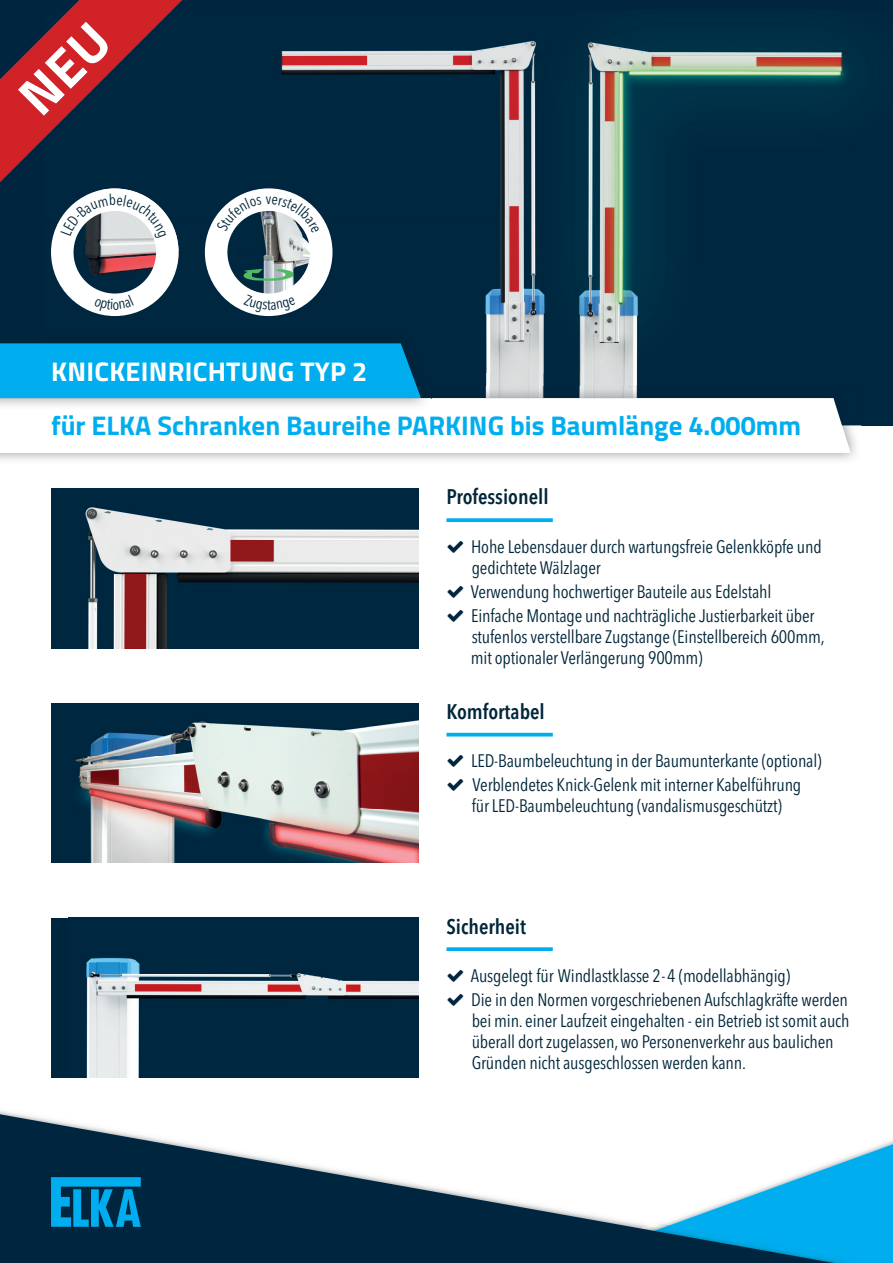
<style>
.page{position:relative;width:893px;height:1263px;background:#fff}
.page>*{position:absolute;margin:0;border:0;box-sizing:border-box;transform-origin:0 0}
.t1{font:700 27px "Titillium Web";color:#00aeef}
.t2{font:700 27px "Titillium Web";letter-spacing:.01em;color:#fff}
.t3{font:600 condensed 21px "Avenir Next LT Pro";color:#002639}
.t4{font:condensed 18px/21px "Avenir Next LT Pro";letter-spacing:-.01em;color:#002639}
</style>
<div class="page">
<div style="left:0;top:0;width:893px;height:425px;background:#00263f"></div>
<img style="left:238px;top:41px;width:389px;height:176px">
<img style="left:627px;top:41px;width:226px;height:345px">
<img style="left:60px;top:285px;width:36px;height:29px">
<img style="left:150px;top:223px;width:105px;height:92px">
<img style="left:309px;top:217px;width:319px;height:156px">
<img style="left:96px;top:285px;width:54px;height:31px">
<img style="left:257px;top:302px;width:52px;height:14px">
<img style="left:486px;top:373px;width:142px;height:13px">
<svg style="left:834px;top:1144px;width:59px;height:119px"></svg>
<div style="left:834px;top:1225px;width:48px;height:38px;background:#00aeef"></div>
<svg style="left:0;top:1114px;width:834px;height:149px"></svg>
<svg style="left:51px;top:1177px;width:90px;height:50px"></svg>
<img style="left:485px;top:386px;width:152px;height:12px">
<svg style="left:0;top:398px;width:850px;height:55px"></svg>
<img style="left:0;top:331px;width:431px;height:79px">
<div style="left:0;top:343px;width:421px;height:55px;background:#00aeef"></div>
<svg style="left:446px;top:518px;width:107px;height:4px"></svg>
<img style="left:51px;top:489px;width:368px;height:159px">
<img style="left:51px;top:703px;width:368px;height:160px">
<hr style="left:446px;top:733px;width:107px;height:3px;background:#00aeef">
<div style="left:51px;top:918px;width:368px;height:159px;background:#00263f"></div>
<img style="left:86px;top:957px;width:333px;height:120px">
<svg style="left:446px;top:947px;width:107px;height:4px"></svg>
<img style="left:51px;top:219px;width:128px;height:66px">
<div style="left:51px;top:188px;width:128px;height:128px;border:22px solid #fff;border-radius:50%"></div>
<img style="left:212px;top:207px;width:121px;height:92px">
<div style="left:205px;top:188px;width:127px;height:128px;border:23px solid #fff;border-radius:50%"></div>
<svg style="left:0;top:0;width:182px;height:182px"></svg>
<svg style="left:61px;top:194px;width:106px;height:44px"></svg>
<svg style="left:94px;top:295px;width:40px;height:17px"></svg>
<svg style="left:216px;top:196px;width:103px;height:38px"></svg>
<svg style="left:243px;top:294px;width:53px;height:19px"></svg>
<h1 class="t2" style="left:51px;top:351px;width:317px">KNICKEINRICHTUNG TYP 2</h1>
<h1 class="t1" style="left:51px;top:405px;width:752px">für ELKA Schranken Baureihe PARKING bis Baumlänge 4.000mm</h1>
<p class="t3" style="left:446px;top:484px;width:104px">Professionell</p>
<p class="t4" style="left:471px;top:536px;width:352px">Hohe Lebensdauer durch wartungsfreie Gelenkköpfe und gedichtete Wälzlager</p>
<p class="t4" style="left:471px;top:579px;width:345px;line-height:24px">Verwendung hochwertiger Bauteile aus Edelstahl<br>Einfache Montage und nachträgliche Justierbarkeit über</p>
<p class="t4" style="left:471px;top:626px;width:355px">stufenlos verstellbare Zugstange (Einstellbereich 600mm, mit optionaler Verlängerung 900mm)</p>
<p class="t3" style="left:446px;top:699px;width:100px">Komfortabel</p>
<p class="t4" style="left:471px;top:749px;width:352px;line-height:24px">LED-Baumbeleuchtung in der Baumunterkante (optional)<br>Verblendetes Knick-Gelenk mit interner Kabelführung</p>
<p class="t4" style="left:472px;top:795px;width:312px">für LED-Baumbeleuchtung (vandalismusgeschützt)</p>
<p class="t3" style="left:446px;top:913px;width:81px">Sicherheit</p>
<p class="t4" style="left:471px;top:963px;width:379px;line-height:24px">Ausgelegt für Windlastklasse 2-4 (modellabhängig)<br>Die in den Normen vorgeschriebenen Aufschlagkräfte werden</p>
<p class="t4" style="left:472px;top:1010px;width:379px">bei min. einer Laufzeit eingehalten - ein Betrieb ist somit auch überall dort zugelassen, wo Personenverkehr aus baulichen<br>Gründen nicht ausgeschlossen werden kann.</p>
</div>
